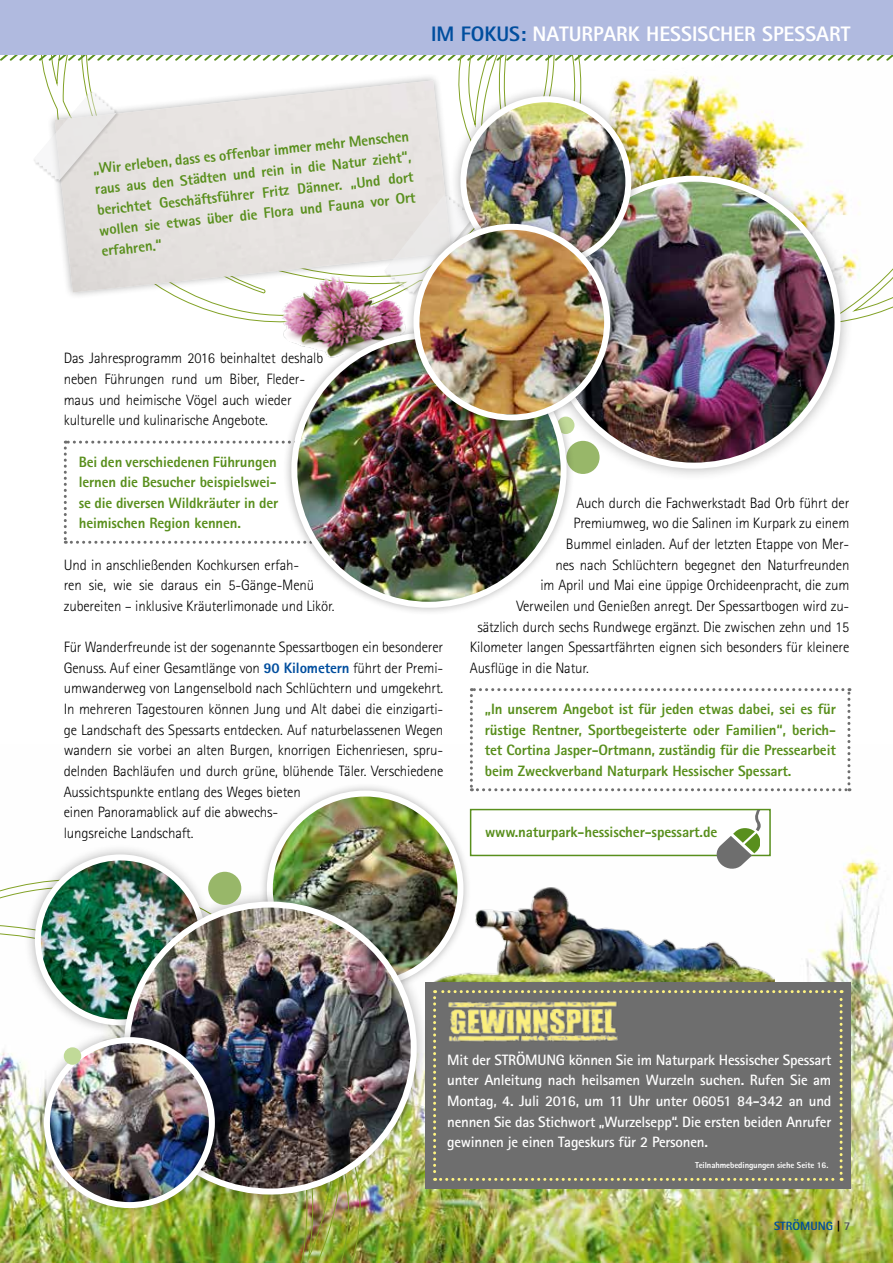
<style>
.page{position:relative;width:893px;height:1263px;background:#fff}
.page>*{position:absolute;margin:0;border:0;box-sizing:border-box;transform-origin:0 0}
.t1{font:800 21px "Rotis Sans Serif";color:#fff}
.t2{font:300 15px/20.7px "Rotis Sans Serif";letter-spacing:-.01em;color:#000}
.t3{font:800 15px/20.5px "Rotis Sans Serif";letter-spacing:-.01em;color:#598f1d;text-align:justify}
.t4{font:700 15px/20.7px "Rotis Sans Serif";letter-spacing:-.015em;color:#fff;text-align:justify}
.t5{font:800 12px "Rotis Sans Serif";color:#004e9e}
.t6{font:800 8.7px "Rotis Sans Serif";letter-spacing:-.01em;color:#fff}
.s1{color:#004e9e}
.s2{font-weight:800;color:#004e9e}
.s3{color:#000}
.s4{color:#565655}
</style>
<div class="page">
<img style="left:278px;top:300px;width:126px;height:24px">
<svg style="left:1px;top:54px;width:438px;height:7px"></svg>
<img style="left:384px;top:746px;width:509px;height:517px">
<img style="left:472px;top:839px;width:308px;height:143px">
<img style="left:439px;top:54px;width:454px;height:266px">
<svg style="left:64px;top:441px;width:219px;height:103px"></svg>
<div style="left:283px;top:324px;width:292px;height:292px;background:#000;opacity:.3"></div>
<img style="left:294px;top:335px;width:270px;height:270px;border-radius:135px">
<svg style="left:470px;top:688px;width:380px;height:103px"></svg>
<img style="left:0;top:871px;width:384px;height:392px">
<div style="left:0;top:0;width:893px;height:54px;background:#b0badf"></div>
<div style="left:470px;top:809px;width:301px;height:47px;background:#fff;border:2px solid #598f1d"></div>
<svg style="left:715px;top:828px;width:45px;height:42px"></svg>
<svg style="left:755px;top:810px;width:6px;height:21px"></svg>
<div style="left:425px;top:982px;width:425px;height:206px;background:#6e6e6e"></div>
<svg style="left:433px;top:990px;width:410px;height:191px"></svg>
<div style="left:47px;top:73px;width:412px;height:227px;background:#000;opacity:.3"></div>
<img style="left:55px;top:80px;width:396px;height:212px">
<div style="left:33px;top:90px;width:87px;height:94px;background:#000;opacity:.3"></div>
<svg style="left:33px;top:91px;width:84px;height:90px"></svg>
<svg style="left:384px;top:194px;width:66px;height:100px"></svg>
<div style="left:534px;top:163px;width:320px;height:319px;background:#000;opacity:.3"></div>
<img style="left:551px;top:180px;width:286px;height:286px">
<div style="left:450px;top:85px;width:192px;height:193px;background:#000;opacity:.3"></div>
<img style="left:463px;top:99px;width:165px;height:165px;border-radius:82px">
<div style="left:460px;top:96px;width:171px;height:171px;border:6px solid #fff;border-radius:50%"></div>
<div style="left:405px;top:215px;width:214px;height:214px;background:#000;opacity:.3"></div>
<img style="left:416px;top:227px;width:190px;height:187px">
<div style="left:413px;top:224px;width:197px;height:196px;border:6px solid #fff;border-radius:50%"></div>
<div style="left:24px;top:844px;width:193px;height:192px;background:#000;opacity:.3"></div>
<img style="left:38px;top:857px;width:165px;height:165px;border-radius:82px">
<div style="left:35px;top:854px;width:171px;height:171px;border:6px solid #fff;border-radius:50%"></div>
<div style="left:258px;top:782px;width:214px;height:214px;background:#000;opacity:.3"></div>
<img style="left:270px;top:793px;width:190px;height:191px;border-radius:95px">
<div style="left:267px;top:790px;width:196px;height:197px;border:6px solid #fff;border-radius:50%"></div>
<div style="left:111px;top:888px;width:319px;height:319px;background:#000;opacity:.3"></div>
<img style="left:127px;top:904px;width:287px;height:287px;border-radius:143px">
<div style="left:33px;top:1026px;width:193px;height:193px;background:#000;opacity:.3"></div>
<img style="left:47px;top:1040px;width:165px;height:165px;border-radius:82px">
<div style="left:44px;top:1037px;width:171px;height:171px;border:6px solid #fff;border-radius:50%"></div>
<div style="left:64px;top:1047px;width:17px;height:18px;background:#c1da98;border-radius:50%"></div>
<div style="left:208px;top:872px;width:33px;height:33px;background:#98b769;border-radius:50%"></div>
<h1 class="t1" style="left:431px;top:21px;width:421px"><span class="s1">IM FOKUS:</span> NATURPARK HESSISCHER SPESSART</h1>
<p class="t3" style="left:92px;top:158px;width:319px;rotate:-6deg">„Wir erleben, dass es offenbar immer mehr Menschen raus aus den Städten und rein in die Natur zieht“, berichtet Geschäftsführer Fritz Dänner. „Und dort wollen sie etwas über die Flora und Fauna vor Ort erfahren.“</p>
<p class="t2" style="left:64px;top:348px;width:261px">Das Jahresprogramm 2016 beinhaltet deshalb neben Führungen rund um Biber, Fleder&shy;maus und heimische Vögel auch wieder kulturelle und kulinarische Angebote.</p>
<p class="t3" style="left:79px;top:451px;width:201px">Bei den verschiedenen Führungen lernen die Besucher beispielswei&shy;se die diversen Wildkräuter in der heimischen Region kennen.</p>
<p class="t2" style="left:64px;top:554px;width:272px">Und in anschließenden Kochkursen erfah-<br>ren sie, wie sie daraus ein 5-Gänge-Menü zubereiten – inklusive Kräuterlimonade und Likör.</p>
<p class="t2" style="left:64px;top:637px;width:381px">Für Wanderfreunde ist der sogenannte Spessartbogen ein besonderer Genuss. Auf einer Gesamtlänge von <span class="s2">90 Kilometern</span> führt der Premi&shy;umwanderweg von Langenselbold nach Schlüchtern und umgekehrt.<br>In mehreren Tagestouren können Jung und Alt dabei die einzigarti&shy;ge Landschaft des Spessarts entdecken. Auf naturbelassenen Wegen wandern sie vorbei an alten Burgen, knorrigen Eichenriesen, spru&shy;delnden Bachläufen und durch grüne, blühende Täler. Verschiedene Aussichtspunkte entlang des Weges bieten<br>einen Panoramablick auf die abwechs-<br>lungsreiche Landschaft.</p>
<p class="t2" style="left:576px;top:492px;width:275px">Auch durch die Fachwerkstadt Bad Orb führt der</p>
<p class="t2" style="left:573px;top:513px;width:277px">Premiumweg, wo die Salinen im Kurpark zu einem</p>
<p class="t2" style="left:566px;top:534px;width:285px">Bummel einladen. Auf der letzten Etappe von Mer-</p>
<p class="t2" style="left:555px;top:554px;width:296px">nes nach Schlüchtern begegnet den Naturfreunden</p>
<p class="t2" style="left:540px;top:575px;width:311px">im April und Mai eine üppige Orchideenpracht, die zum</p>
<p class="t2" style="left:516px;top:595px;width:334px">Verweilen und Genießen anregt. Der Spessartbogen wird zu-</p>
<p class="t2" style="left:477px;top:616px;width:374px">sätzlich durch sechs Rundwege ergänzt. Die zwischen zehn und 15</p>
<p class="t2" style="left:470px;top:637px;width:381px">Kilometer langen Spessartfährten eignen sich besonders für kleinere</p>
<p class="t2" style="left:470px;top:657px;width:121px">Ausflüge in die Natur.</p>
<p class="t3" style="left:485px;top:698px;width:353px">„In unserem Angebot ist für jeden etwas dabei, sei es für rüstige Rentner, Sportbegeisterte oder Familien“, berich&shy;tet Cortina Jasper-Ortmann, zuständig für die Pressearbeit beim Zweckverband Naturpark Hessischer Spessart.</p>
<p class="t3" style="left:485px;top:822px;width:234px">www.naturpark-hessischer-spessart.de</p>
<p class="t4" style="left:447px;top:1049px;width:386px">Mit der STRÖMUNG können Sie im Naturpark Hessischer Spessart unter Anleitung nach heilsamen Wurzeln suchen. Rufen Sie am Montag, 4. Juli 2016, um 11 Uhr unter 06051 84-342 an und nennen Sie das Stichwort „Wurzelsepp“. Die ersten beiden Anrufer gewinnen je einen Tageskurs für 2 Personen.</p>
<p class="t6" style="left:695px;top:1159px;width:135px">Teilnahmebedingungen siehe Seite 16.</p>
<p class="t5" style="left:774px;top:1218px;width:78px">STRÖMUNG <span class="s3">|</span> <span class="s4">7</span></p>
</div>
